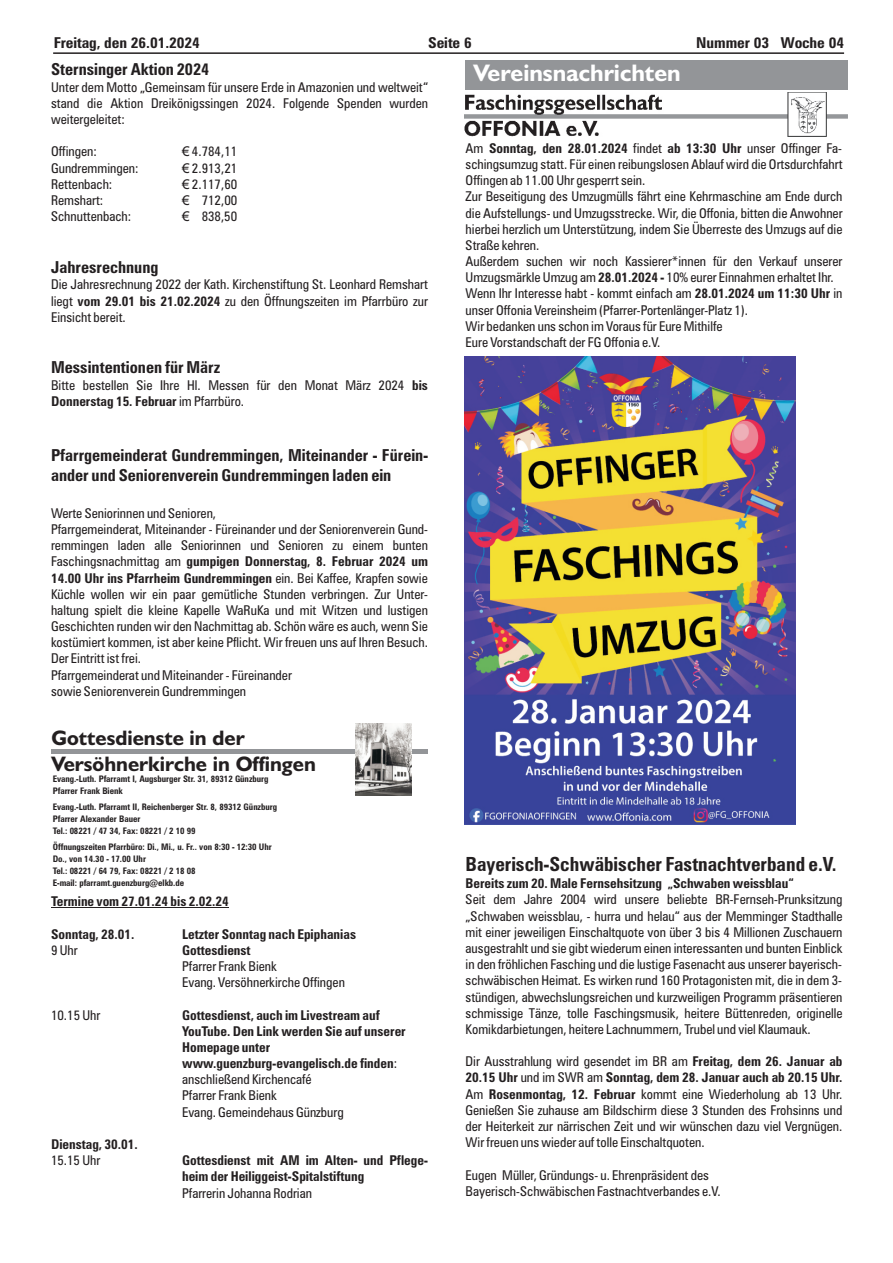
<style>
.page{position:relative;width:893px;height:1263px;background:#fff}
.page>*{position:absolute;margin:0;border:0;box-sizing:border-box;transform-origin:0 0}
.t1{font:700 24px "Humanist 521 BT";color:#fff}
.t2{font:700 21px/25.2px "Humanist 521 BT";color:#231f20}
.t3{font:700 condensed 19.5px "Zurich BT";color:#231f20}
.t4{font:700 condensed 16.5px/19.8px "Zurich BT";color:#231f20}
.t5{font:700 condensed 15px "Zurich BT";letter-spacing:-.005em;color:#231f20;scale:1.04 1}
.t6{font:condensed 13.5px/16.2px "Zurich BT";color:#231f20}
.t7{font:700 condensed 13.5px/16.2px "Zurich BT";color:#231f20}
.t8{font:700 condensed 9px/12.1px "Zurich BT";color:#231f20}
.s1{font-family:"Arial";font-stretch:normal}
.s2{font-weight:400}
.s3{font-weight:700}
</style>
<div class="page">
<hr style="left:51px;top:907px;width:178px;height:1px;background:#231f20">
<hr style="left:53px;top:52px;width:791px;height:2px;background:#231f20">
<hr style="left:52px;top:750px;width:376px;height:4px;background:#939598">
<img style="left:356px;top:724px;width:56px;height:72px">
<div style="left:465px;top:60px;width:383px;height:29px;background:#939598"></div>
<img style="left:465px;top:93px;width:382px;height:43px">
<img style="left:465px;top:356px;width:331px;height:468px">
<p class="t5" style="left:54px;top:37px;width:142px">Freitag, den 26.01.2024</p>
<p class="t5" style="left:428px;top:37px;width:43px">Seite 6</p>
<p class="t5" style="left:696px;top:37px;width:144px">Nummer 03 Woche 04</p>
<p class="t4" style="left:51px;top:61px;width:160px">Sternsinger Aktion 2024</p>
<p class="t6" style="left:51px;top:80px;width:378px;text-align:justify">Unter dem Motto „Gemeinsam für unsere Erde in Amazonien und weltweit“ stand die Aktion Dreikönigssingen 2024. Folgende Spenden wurden weitergeleitet:</p>
<p class="t6" style="left:51px;top:145px;width:47px">Offingen:</p>
<p class="t6" style="left:182px;top:145px;width:57px"><span class="s1">€</span> 4.784,11</p>
<p class="t7" style="left:466px;top:141px;width:378px"><span class="s2">Am</span> Sonntag, den 28.01.2024 <span class="s2">findet</span> ab 13:30 Uhr <span class="s2">unser Offinger Fa-</span></p>
<p class="t6" style="left:51px;top:161px;width:89px">Gundremmingen:</p>
<p class="t6" style="left:182px;top:161px;width:57px"><span class="s1">€</span> 2.913,21</p>
<p class="t6" style="left:466px;top:157px;width:378px">schingsumzug statt. Für einen reibungslosen Ablauf wird die Ortsdurchfahrt</p>
<p class="t6" style="left:51px;top:177px;width:63px">Rettenbach:</p>
<p class="t6" style="left:466px;top:174px;width:181px">Offingen ab 11.00 Uhr gesperrt sein.</p>
<h1 class="t1" style="left:474px;top:63px;width:209px">Vereinsnachrichten</h1>
<p class="t6" style="left:182px;top:177px;width:57px"><span class="s1">€</span> 2.117,60</p>
<p class="t6" style="left:51px;top:193px;width:54px">Remshart:</p>
<p class="t6" style="left:466px;top:190px;width:378px">Zur Beseitigung des Umzugmülls fährt eine Kehrmaschine am Ende durch</p>
<p class="t6" style="left:182px;top:193px;width:57px"><span class="s1">€</span> 712,00</p>
<p class="t6" style="left:466px;top:206px;width:378px">die Aufstellungs- und Umzugsstrecke. Wir, die Offonia, bitten die Anwohner</p>
<p class="t6" style="left:51px;top:209px;width:82px">Schnuttenbach:</p>
<p class="t6" style="left:182px;top:209px;width:57px"><span class="s1">€</span> 838,50</p>
<p class="t6" style="left:466px;top:222px;width:378px">hierbei herzlich um Unterstützung, indem Sie Überreste des Umzugs auf die<br>Straße kehren.<br>Außerdem suchen wir noch Kassierer*innen für den Verkauf unserer</p>
<p class="t4" style="left:51px;top:258px;width:109px">Jahresrechnung</p>
<p class="t6" style="left:466px;top:271px;width:370px">Umzugsmärkle Umzug am <span class="s3">28.01.2024 -</span> 10% eurer Einnahmen erhaltet Ihr.</p>
<p class="t6" style="left:51px;top:278px;width:378px">Die Jahresrechnung 2022 der Kath. Kirchenstiftung St. Leonhard Remshart</p>
<p class="t6" style="left:466px;top:287px;width:378px">Wenn Ihr Interesse habt - kommt einfach am <span class="s3">28.01.2024 um 11:30 Uhr</span> in</p>
<p class="t6" style="left:51px;top:294px;width:378px">liegt <span class="s3">vom 29.01 bis 21.02.2024</span> zu den Öffnungszeiten im Pfarrbüro zur</p>
<p class="t6" style="left:466px;top:303px;width:284px">unser Offonia Vereinsheim (Pfarrer-Portenlänger-Platz 1).</p>
<p class="t6" style="left:51px;top:310px;width:76px">Einsicht bereit.</p>
<p class="t6" style="left:466px;top:319px;width:258px">Wir bedanken uns schon im Voraus für Eure Mithilfe<br>Eure Vorstandschaft der FG Offonia e.V.</p>
<p class="t4" style="left:51px;top:359px;width:171px">Messintentionen für März</p>
<p class="t6" style="left:51px;top:378px;width:378px">Bitte bestellen Sie Ihre Hl. Messen für den Monat März 2024 <span class="s3">bis<br>Donnerstag 15. Februar</span> im Pfarrbüro.</p>
<p class="t4" style="left:51px;top:447px;width:378px">Pfarrgemeinderat Gundremmingen, Miteinander - Fürein&shy;ander und Seniorenverein Gundremmingen laden ein</p>
<p class="t6" style="left:51px;top:506px;width:378px">Werte Seniorinnen und Senioren,<br>Pfarrgemeinderat, Miteinander - Füreinander und der Seniorenverein Gund&shy;remmingen laden alle Seniorinnen und Senioren zu einem bunten Faschingsnachmittag am <span class="s3">gumpigen Donnerstag, 8. Februar 2024 um 14.00 Uhr ins Pfarrheim Gundremmingen</span> ein. Bei Kaffee, Krapfen sowie Küchle wollen wir ein paar gemütliche Stunden verbringen. Zur Unter&shy;haltung spielt die kleine Kapelle WaRuKa und mit Witzen und lustigen Geschichten runden wir den Nachmittag ab. Schön wäre es auch, wenn Sie kostümiert kommen, ist aber keine Pflicht. Wir freuen uns auf Ihren Besuch.<br>Der Eintritt ist frei.<br>Pfarrgemeinderat und Miteinander - Füreinander<br>sowie Seniorenverein Gundremmingen</p>
<h2 class="t2" style="left:52px;top:727px;width:266px">Gottesdienste in der<br>Versöhnerkirche in Offingen</h2>
<p class="t8" style="left:53px;top:773px;width:217px">Evang.-Luth. Pfarramt I, Augsburger Str. 31, 89312 Günzburg<br>Pfarrer Frank Bienk</p>
<p class="t8" style="left:53px;top:801px;width:226px">Evang.-Luth. Pfarramt II, Reichenberger Str. 8, 89312 Günzburg<br>Pfarrer Alexander Bauer<br>Tel.: 08221 / 47 34, Fax: 08221 / 2 10 99</p>
<p class="t8" style="left:53px;top:842px;width:221px">Öffnungszeiten Pfarrbüro: Di., Mi., u. Fr.. von 8:30 - 12:30 Uhr Do., von 14.30 - 17.00 Uhr<br>Tel.: 08221 / 64 79, Fax: 08221 / 2 18 08<br>E-mail: pfarramt.guenzburg@elkb.de</p>
<h3 class="t3" style="left:466px;top:856px;width:372px">Bayerisch-Schwäbischer Fastnachtverband e.V.</h3>
<p class="t7" style="left:466px;top:877px;width:330px">Bereits zum 20. Male Fernsehsitzung „Schwaben weissblau“</p>
<p class="t7" style="left:51px;top:895px;width:179px">Termine vom 27.01.24 bis 2.02.24</p>
<p class="t6" style="left:466px;top:893px;width:378px">Seit dem Jahre 2004 wird unsere beliebte BR-Fernseh-Prunksitzung „Schwaben weissblau, - hurra und helau“ aus der Memminger Stadthalle</p>
<p class="t7" style="left:51px;top:927px;width:85px">Sonntag, 28.01.</p>
<p class="t6" style="left:466px;top:925px;width:378px">mit einer jeweiligen Einschaltquote von über 3 bis 4 Millionen Zuschauern</p>
<p class="t7" style="left:182px;top:927px;width:175px">Letzter Sonntag nach Epiphanias</p>
<p class="t6" style="left:51px;top:943px;width:28px">9 Uhr</p>
<p class="t7" style="left:182px;top:943px;width:70px">Gottesdienst</p>
<p class="t6" style="left:466px;top:941px;width:378px">ausgestrahlt und sie gibt wiederum einen interessanten und bunten Einblick</p>
<p class="t6" style="left:182px;top:959px;width:96px">Pfarrer Frank Bienk</p>
<p class="t6" style="left:466px;top:957px;width:378px">in den fröhlichen Fasching und die lustige Fasenacht aus unserer bayerisch-</p>
<p class="t6" style="left:182px;top:975px;width:164px">Evang. Versöhnerkirche Offingen</p>
<p class="t6" style="left:466px;top:974px;width:378px">schwäbischen Heimat. Es wirken rund 160 Protagonisten mit, die in dem 3- stündigen, abwechslungsreichen und kurzweiligen Programm präsentieren</p>
<p class="t6" style="left:51px;top:1008px;width:51px">10.15 Uhr</p>
<p class="t7" style="left:182px;top:1008px;width:199px">Gottesdienst, auch im Livestream auf</p>
<p class="t6" style="left:466px;top:1006px;width:378px">schmissige Tänze, tolle Faschingsmusik, heitere Büttenreden, originelle</p>
<p class="t7" style="left:182px;top:1024px;width:225px">YouTube. Den Link werden Sie auf unserer</p>
<p class="t6" style="left:466px;top:1022px;width:347px">Komikdarbietungen, heitere Lachnummern, Trubel und viel Klaumauk.</p>
<p class="t7" style="left:182px;top:1040px;width:216px">Homepage unter www.guenzburg-evangelisch.de finden<span class="s2">:</span></p>
<p class="t6" style="left:466px;top:1055px;width:378px">Dir Ausstrahlung wird gesendet im BR am <span class="s3">Freitag, dem 26. Januar ab</span></p>
<p class="t6" style="left:182px;top:1073px;width:131px">anschließend Kirchencafé</p>
<p class="t7" style="left:466px;top:1071px;width:378px">20.15 Uhr <span class="s2">und im SWR am</span> Sonntag, dem 28. Januar auch ab 20.15 Uhr.</p>
<p class="t6" style="left:182px;top:1089px;width:96px">Pfarrer Frank Bienk</p>
<p class="t6" style="left:466px;top:1087px;width:378px">Am <span class="s3">Rosenmontag, 12. Februar</span> kommt eine Wiederholung ab 13 Uhr.</p>
<p class="t6" style="left:182px;top:1105px;width:163px">Evang. Gemeindehaus Günzburg</p>
<p class="t6" style="left:466px;top:1103px;width:378px">Genießen Sie zuhause am Bildschirm diese 3 Stunden des Frohsinns und der Heiterkeit zur närrischen Zeit und wir wünschen dazu viel Vergnügen.</p>
<p class="t7" style="left:51px;top:1137px;width:88px">Dienstag, 30.01.</p>
<p class="t6" style="left:466px;top:1135px;width:241px">Wir freuen uns wieder auf tolle Einschaltquoten.</p>
<p class="t6" style="left:51px;top:1153px;width:51px">15.15 Uhr</p>
<p class="t7" style="left:182px;top:1153px;width:247px">Gottesdienst mit AM im Alten- und Pflege&shy;heim der Heiliggeist-Spitalstiftung</p>
<p class="t6" style="left:465px;top:1168px;width:245px">Eugen Müller, Gründungs- u. Ehrenpräsident des</p>
<p class="t6" style="left:182px;top:1186px;width:132px">Pfarrerin Johanna Rodrian</p>
<p class="t6" style="left:465px;top:1184px;width:257px">Bayerisch-Schwäbischen Fastnachtverbandes e.V.</p>
</div>
